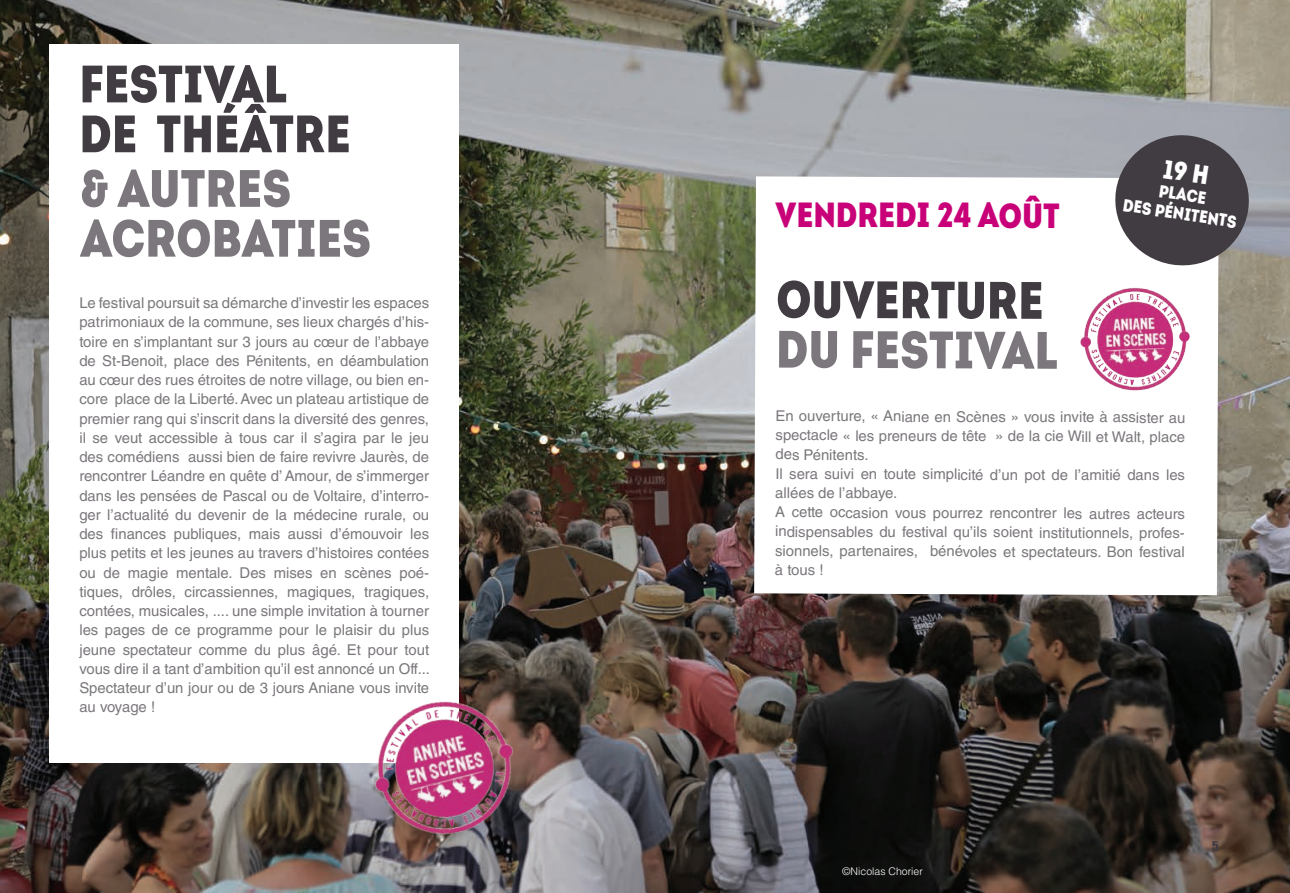
<style>
.page{position:relative;width:1290px;height:893px;background:#fff}
.page>*{position:absolute;margin:0;border:0;box-sizing:border-box;transform-origin:0 0}
.t1{font:52.5px/49.9px "Intro Cond Black Free";letter-spacing:-.005em;color:#7b777c}
.t2{font:52.5px/49.9px "Intro Cond Black Free";color:#413b42}
.t3{font:35px "Intro Cond Black Free";letter-spacing:-.005em;color:#c90178}
.t4{font:17.5px/19.2px "Intro Cond Black Free";color:#fff;text-align:center}
.t5{font:14.88px/19.2px "Helvetica LT Std";letter-spacing:-.005em;color:#7b777c;text-align:justify}
.t6{font:12.25px "Impact";color:#413b42}
.t7{font:300 10.5px "Helvetica LT Std";color:#fff}
</style>
<div class="page">
<img style="left:0;top:0;width:1290px;height:893px">
<div style="left:50px;top:45px;width:409px;height:718px;background:#fff"></div>
<svg style="left:754px;top:176px;width:465px;height:419px"></svg>
<img style="left:340px;top:666px;width:209px;height:203px">
<img style="left:1067px;top:273px;width:137px;height:131px">
<svg style="left:1110px;top:130px;width:143px;height:140px;background:#69666b"></svg>
<h1 class="t2" style="left:79px;top:58px;width:273px">FESTIVAL<br>DE THÉÂTRE</h1>
<h1 class="t1" style="left:80px;top:162px;width:292px">&amp; AUTRES<br>ACROBATIES</h1>
<p class="t5" style="left:79px;top:293px;width:352px">Le festival poursuit sa démarche d’investir les espaces patrimoniaux de la commune, ses lieux chargés d’his&shy;toire en s’implantant sur 3 jours au cœur de l’abbaye de St-Benoit, place des Pénitents, en déambulation au cœur des rues étroites de notre village, ou bien en&shy;core place de la Liberté. Avec un plateau artistique de premier rang qui s’inscrit dans la diversité des genres, il se veut accessible à tous car il s’agira par le jeu des comédiens aussi bien de faire revivre Jaurès, de rencontrer Léandre en quête d’ Amour, de s’immerger dans les pensées de Pascal ou de Voltaire, d’interro&shy;ger l’actualité du devenir de la médecine rurale, ou des finances publiques, mais aussi d’émouvoir les plus petits et les jeunes au travers d’histoires contées ou de magie mentale. Des mises en scènes poé&shy;tiques, drôles, circassiennes, magiques, tragiques, contées, musicales, .... une simple invitation à tourner les pages de ce programme pour le plaisir du plus jeune spectateur comme du plus âgé. Et pour tout vous dire il a tant d’ambition qu’il est annoncé un Off...<br>Spectateur d’un jour ou de 3 jours Aniane vous invite au voyage !</p>
<p class="t6" style="left:63px;top:825px;width:8px">4</p>
<h2 class="t3" style="left:776px;top:191px;width:286px">VENDREDI 24 AOÛT</h2>
<h1 class="t2" style="left:776px;top:273px;width:269px">OUVERTURE</h1>
<h1 class="t1" style="left:776px;top:323px;width:283px">DU FESTIVAL</h1>
<p class="t4" style="left:1128px;top:175px;width:116px;rotate:9deg">PLACE<br>DES PÉNITENTS</p>
<p class="t5" style="left:775px;top:407px;width:412px;text-align:left">En ouverture, « Aniane en Scènes » vous invite à assister au spectacle « les preneurs de tête » de la cie Will et Walt, place des Pénitents.<br>Il sera suivi en toute simplicité d’un pot de l’amitié dans les allées de l’abbaye.<br>A cette occasion vous pourrez rencontrer les autres acteurs indispensables du festival qu’ils soient institutionnels, profes&shy;sionnels, partenaires, bénévoles et spectateurs. Bon festival à tous !</p>
<p class="t7" style="left:842px;top:865px;width:82px">©Nicolas Chorier</p>
<p class="t6" style="left:1212px;top:836px;width:8px">5</p>
</div>
